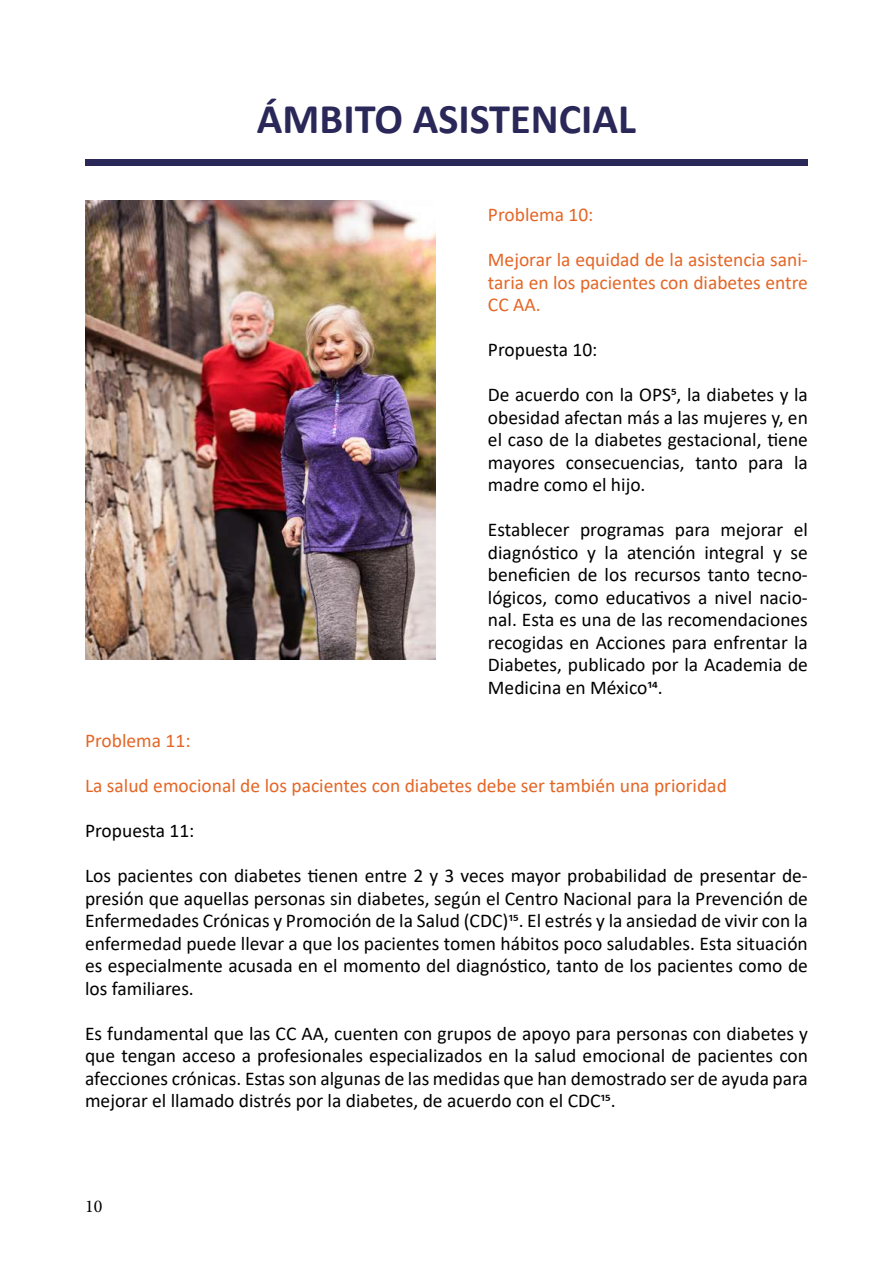
<style>
.page{position:relative;width:893px;height:1263px;background:#fff}
.page>*{position:absolute;margin:0;border:0;box-sizing:border-box;transform-origin:0 0}
.t1{font:700 42.3px "Calibri";color:#2a2759}
.t2{font:19.5px/22.5px "Calibri";color:#000;text-align:justify}
.t3{font:19.5px/22.5px "Calibri";color:#e46626;text-align:justify}
.t4{font:18px "Minion Pro";color:#000}
</style>
<div class="page">
<div style="left:85px;top:159px;width:723px;height:7px;background:#2a2759"></div>
<img style="left:85px;top:201px;width:351px;height:458px">
<h1 class="t1" style="left:257px;top:89px;width:381px">ÁMBITO ASISTENCIAL</h1>
<p class="t3" style="left:488px;top:203px;width:107px">Problema 10:</p>
<p class="t3" style="left:488px;top:248px;width:321px">Mejorar la equidad de la asistencia sani&shy;taria en los pacientes con diabetes entre CC AA.</p>
<p class="t2" style="left:488px;top:338px;width:111px">Propuesta 10:</p>
<p class="t2" style="left:488px;top:383px;width:321px">De acuerdo con la OPS5, la diabetes y la obesidad afectan más a las mujeres y, en el caso de la diabetes gestacional, tiene mayores consecuencias, tanto para la madre como el hijo.</p>
<p class="t2" style="left:488px;top:518px;width:321px">Establecer programas para mejorar el diagnóstico y la atención integral y se beneficien de los recursos tanto tecno&shy;lógicos, como educativos a nivel nacio&shy;nal. Esta es una de las recomendaciones recogidas en Acciones para enfrentar la Diabetes, publicado por la Academia de Medicina en México14.</p>
<p class="t3" style="left:85px;top:729px;width:107px">Problema 11:</p>
<p class="t3" style="left:85px;top:774px;width:643px">La salud emocional de los pacientes con diabetes debe ser también una prioridad</p>
<p class="t2" style="left:85px;top:819px;width:111px">Propuesta 11:</p>
<p class="t2" style="left:85px;top:864px;width:724px">Los pacientes con diabetes tienen entre 2 y 3 veces mayor probabilidad de presentar de&shy;presión que aquellas personas sin diabetes, según el Centro Nacional para la Prevención de Enfermedades Crónicas y Promoción de la Salud (CDC)15. El estrés y la ansiedad de vivir con la enfermedad puede llevar a que los pacientes tomen hábitos poco saludables. Esta situación es especialmente acusada en el momento del diagnóstico, tanto de los pacientes como de los familiares.</p>
<p class="t2" style="left:85px;top:1022px;width:724px">Es fundamental que las CC AA, cuenten con grupos de apoyo para personas con diabetes y que tengan acceso a profesionales especializados en la salud emocional de pacientes con afecciones crónicas. Estas son algunas de las medidas que han demostrado ser de ayuda para mejorar el llamado distrés por la diabetes, de acuerdo con el CDC15.</p>
<p class="t4" style="left:85px;top:1194px;width:19px">10</p>
</div>
